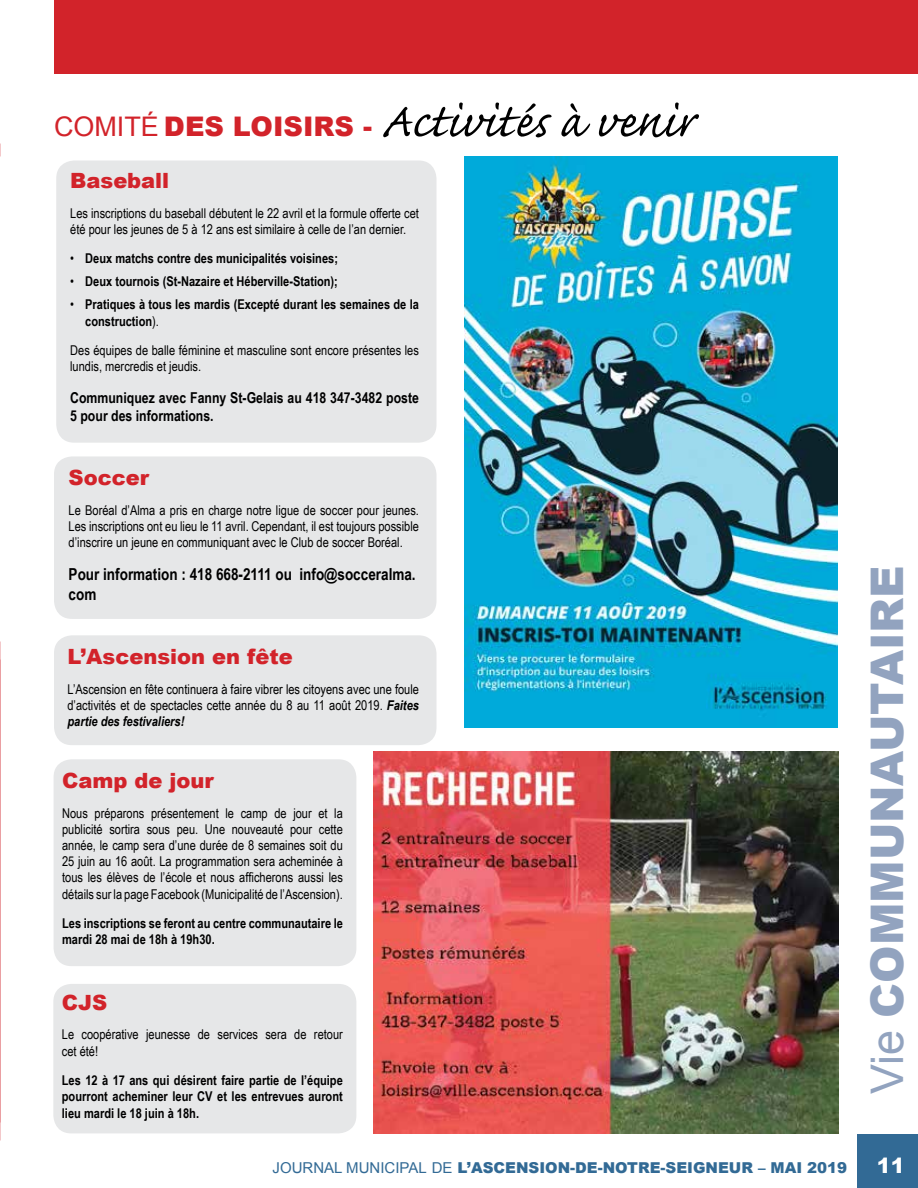
<style>
.page{position:relative;width:918px;height:1188px;background:#fff}
.page>*{position:absolute;margin:0;border:0;box-sizing:border-box;transform-origin:0 0}
.t1{font:61.5px "Caflisch Script";color:#000}
.t2{font:900 45px "Arial";color:#92a3bf}
.t3{font:900 27px "Arial";color:#d2232a}
.t4{font:900 21px "Arial";color:#d2232a}
.t5{font:900 21px "Arial";color:#fff}
.t6{font:700 16.5px/19.8px "Arial Narrow";color:#000}
.t7{font:700 15px/18px "Arial Narrow";color:#000}
.t8{font:900 15px "Arial";color:#326a95}
.t9{font:13.5px/16.2px "Arial Narrow";color:#000}
.t10{font:700 13.5px/16.2px "Arial Narrow";color:#000}
.s1{font-weight:400}
.s2{font-weight:700;font-style:italic}
</style>
<div class="page">
<div style="left:54px;top:0;width:864px;height:73px;background:#d2232a"></div>
<img style="left:373px;top:752px;width:466px;height:381px">
<div style="left:56px;top:160px;width:380px;height:283px;background:#e6e7e8;border-radius:18px"></div>
<div style="left:53px;top:984px;width:303px;height:149px;background:#e6e7e8;border-radius:18px"></div>
<div style="left:54px;top:456px;width:382px;height:163px;background:#e6e7e8;border-radius:18px"></div>
<div style="left:54px;top:759px;width:302px;height:207px;background:#e6e7e8;border-radius:18px"></div>
<div style="left:54px;top:635px;width:382px;height:110px;background:#e6e7e8;border-radius:18px"></div>
<img style="left:464px;top:156px;width:373px;height:571px">
<div style="left:858px;top:1134px;width:60px;height:54px;background:#326a95"></div>
<h3 class="t3" style="left:54px;top:107px;width:320px"><span class="s1">COMITÉ</span> DES LOISIRS -</h3>
<h1 class="t1" style="left:381px;top:90px;width:314px">Activités à venir</h1>
<h3 class="t4" style="left:70px;top:165px;width:100px">Baseball</h3>
<p class="t9" style="left:70px;top:204px;width:350px">Les inscriptions du baseball débutent le 22 avril et la formule offerte cet été pour les jeunes de 5 à 12 ans est similaire à celle de l’an dernier.</p>
<p class="t10" style="left:70px;top:250px;width:269px"><span class="s1">•</span> Deux matchs contre des municipalités voisines;</p>
<p class="t10" style="left:70px;top:273px;width:269px"><span class="s1">•</span> Deux tournois (St-Nazaire et Héberville-Station);</p>
<p class="t10" style="left:85px;top:296px;width:335px;text-indent:-15px"><span class="s1">•</span> Pratiques à tous les mardis (Excepté durant les semaines de la construction<span class="s1">).</span></p>
<p class="t9" style="left:70px;top:342px;width:350px">Des équipes de balle féminine et masculine sont encore présentes les lundis, mercredis et jeudis.</p>
<p class="t7" style="left:70px;top:388px;width:350px">Communiquez avec Fanny St-Gelais au 418 347-3482 poste<br>5 pour des informations.</p>
<h3 class="t4" style="left:69px;top:462px;width:82px">Soccer</h3>
<p class="t9" style="left:69px;top:501px;width:352px;text-align:justify">Le Boréal d’Alma a pris en charge notre ligue de soccer pour jeunes.<br>Les inscriptions ont eu lieu le 11 avril. Cependant, il est toujours possible d’inscrire un jeune en communiquant avec le Club de soccer Boréal.</p>
<p class="t6" style="left:69px;top:564px;width:349px">Pour information : 418 668-2111 ou info@socceralma. com</p>
<h3 class="t4" style="left:68px;top:641px;width:227px">L’Ascension en fête</h3>
<p class="t9" style="left:68px;top:680px;width:353px;text-align:justify">L’Ascension en fête continuera à faire vibrer les citoyens avec une foule d’activités et de spectacles cette année du 8 au 11 août 2019. <span class="s2">Faites partie des festivaliers!</span></p>
<h3 class="t4" style="left:62px;top:765px;width:153px">Camp de jour</h3>
<p class="t9" style="left:62px;top:804px;width:282px;text-align:justify">Nous préparons présentement le camp de jour et la publicité sortira sous peu. Une nouveauté pour cette année, le camp sera d’une durée de 8 semaines soit du 25 juin au 16 août. La programmation sera acheminée à tous les élèves de l’école et nous afficherons aussi les détails sur la page Facebook (Municipalité de l’Ascension).</p>
<p class="t10" style="left:62px;top:915px;width:282px">Les inscriptions se feront au centre communautaire le mardi 28 mai de 18h à 19h30.</p>
<h3 class="t4" style="left:62px;top:987px;width:47px">CJS</h3>
<p class="t9" style="left:62px;top:1026px;width:283px">Le coopérative jeunesse de services sera de retour cet été!</p>
<p class="t10" style="left:62px;top:1072px;width:283px;text-align:justify">Les 12 à 17 ans qui désirent faire partie de l’équipe pourront acheminer leur CV et les entrevues auront lieu mardi le 18 juin à 18h.</p>
<h2 class="t2" style="left:854px;top:1094px;width:531px;rotate:-90deg"><span class="s1">Vie</span> COMMUNAUTAIRE</h2>
<p class="t8" style="left:273px;top:1157px;width:576px"><span class="s1">JOURNAL MUNICIPAL DE</span> L’ASCENSION-DE-NOTRE-SEIGNEUR – MAI 2019</p>
<h3 class="t5" style="left:877px;top:1151px;width:30px">11</h3>
</div>
